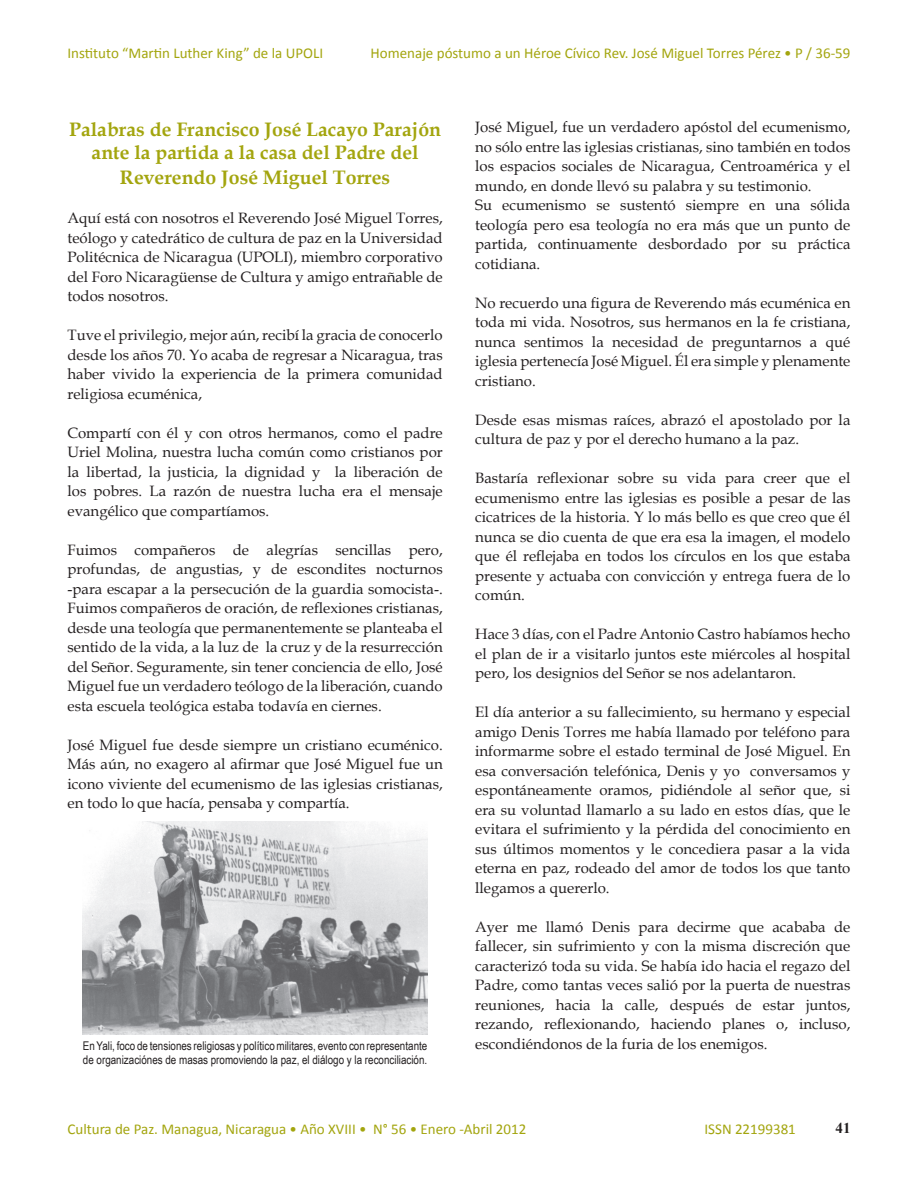
<style>
.page{position:relative;width:918px;height:1188px;background:#fff}
.page>*{position:absolute;margin:0;border:0;box-sizing:border-box;transform-origin:0 0}
.t1{font:700 19.5px/23.4px "Book Antiqua";color:#a3a50e;text-align:center}
.t2{font:15px/19.5px "Book Antiqua";color:#231f20;text-align:justify}
.t3{font:15px "Calibri";color:#a3a50e}
.t4{font:700 15px "Times New Roman";color:#231f20}
.t5{font:12px "Arial Narrow";color:#231f20}
</style>
<div class="page">
<img style="left:83px;top:821px;width:344px;height:213px">
<p class="t3" style="left:68px;top:44px;width:257px">Instituto “Martin Luther King” de la UPOLI</p>
<p class="t3" style="left:371px;top:44px;width:481px">Homenaje póstumo a un Héroe Cívico Rev. José Miguel Torres Pérez • P / 36-59</p>
<h1 class="t1" style="left:69px;top:117px;width:374px">Palabras de Francisco José Lacayo Parajón ante la partida a la casa del Padre del</h1>
<h1 class="t1" style="left:120px;top:166px;width:272px">Reverendo José Miguel Torres</h1>
<p class="t2" style="left:68px;top:208px;width:377px">Aquí está con nosotros el Reverendo José Miguel Torres, teólogo y catedrático de cultura de paz en la Universidad Politécnica de Nicaragua (UPOLI), miembro corporativo del Foro Nicaragüense de Cultura y amigo entrañable de todos nosotros.</p>
<p class="t2" style="left:68px;top:325px;width:377px">Tuve el privilegio, mejor aún, recibí la gracia de conocerlo desde los años 70. Yo acaba de regresar a Nicaragua, tras haber vivido la experiencia de la primera comunidad religiosa ecuménica,</p>
<p class="t2" style="left:68px;top:423px;width:377px">Compartí con él y con otros hermanos, como el padre Uriel Molina, nuestra lucha común como cristianos por la libertad, la justicia, la dignidad y la liberación de los pobres. La razón de nuestra lucha era el mensaje evangélico que compartíamos.</p>
<p class="t2" style="left:68px;top:540px;width:377px">Fuimos compañeros de alegrías sencillas pero, profundas, de angustias, y de escondites nocturnos -para escapar a la persecución de la guardia somocista-.<br>Fuimos compañeros de oración, de reflexiones cristianas, desde una teología que permanentemente se planteaba el sentido de la vida, a la luz de la cruz y de la resurrección del Señor. Seguramente, sin tener conciencia de ello, José Miguel fue un verdadero teólogo de la liberación, cuando esta escuela teológica estaba todavía en ciernes.</p>
<p class="t2" style="left:68px;top:735px;width:377px">José Miguel fue desde siempre un cristiano ecuménico.<br>Más aún, no exagero al afirmar que José Miguel fue un icono viviente del ecumenismo de las iglesias cristianas, en todo lo que hacía, pensaba y compartía.</p>
<p class="t2" style="left:475px;top:117px;width:377px;text-align:left">José Miguel, fue un verdadero apóstol del ecumenismo, no sólo entre las iglesias cristianas, sino también en todos los espacios sociales de Nicaragua, Centroamérica y el mundo, en donde llevó su palabra y su testimonio.<br>Su ecumenismo se sustentó siempre en una sólida teología pero esa teología no era más que un punto de partida, continuamente desbordado por su práctica cotidiana.</p>
<p class="t2" style="left:475px;top:293px;width:377px">No recuerdo una figura de Reverendo más ecuménica en toda mi vida. Nosotros, sus hermanos en la fe cristiana, nunca sentimos la necesidad de preguntarnos a qué iglesia pertenecía José Miguel. Él era simple y plenamente cristiano.</p>
<p class="t2" style="left:475px;top:410px;width:377px">Desde esas mismas raíces, abrazó el apostolado por la cultura de paz y por el derecho humano a la paz.</p>
<p class="t2" style="left:475px;top:468px;width:377px">Bastaría reflexionar sobre su vida para creer que el ecumenismo entre las iglesias es posible a pesar de las cicatrices de la historia. Y lo más bello es que creo que él nunca se dio cuenta de que era esa la imagen, el modelo que él reflejaba en todos los círculos en los que estaba presente y actuaba con convicción y entrega fuera de lo común.</p>
<p class="t2" style="left:475px;top:624px;width:377px">Hace 3 días, con el Padre Antonio Castro habíamos hecho el plan de ir a visitarlo juntos este miércoles al hospital pero, los designios del Señor se nos adelantaron.</p>
<p class="t2" style="left:475px;top:702px;width:377px">El día anterior a su fallecimiento, su hermano y especial amigo Denis Torres me había llamado por teléfono para informarme sobre el estado terminal de José Miguel. En esa conversación telefónica, Denis y yo conversamos y espontáneamente oramos, pidiéndole al señor que, si era su voluntad llamarlo a su lado en estos días, que le evitara el sufrimiento y la pérdida del conocimiento en sus últimos momentos y le concediera pasar a la vida eterna en paz, rodeado del amor de todos los que tanto llegamos a quererlo.</p>
<p class="t2" style="left:475px;top:917px;width:377px">Ayer me llamó Denis para decirme que acababa de fallecer, sin sufrimiento y con la misma discreción que caracterizó toda su vida. Se había ido hacia el regazo del Padre, como tantas veces salió por la puerta de nuestras reuniones, hacia la calle, después de estar juntos, rezando, reflexionando, haciendo planes o, incluso,</p>
<p class="t5" style="left:83px;top:1037px;width:346px">En Yali, foco de tensiones religiosas y político militares, evento con representante</p>
<p class="t2" style="left:475px;top:1034px;width:294px">escondiéndonos de la furia de los enemigos.</p>
<p class="t5" style="left:83px;top:1051px;width:346px">de organizaciónes de masas promoviendo la paz, el diálogo y la reconciliación.</p>
<p class="t3" style="left:68px;top:1120px;width:460px">Cultura de Paz. Managua, Nicaragua • Año XVIII • N° 56 • Enero -Abril 2012</p>
<p class="t3" style="left:705px;top:1120px;width:93px">ISSN 22199381</p>
<p class="t4" style="left:836px;top:1117px;width:16px">41</p>
</div>
